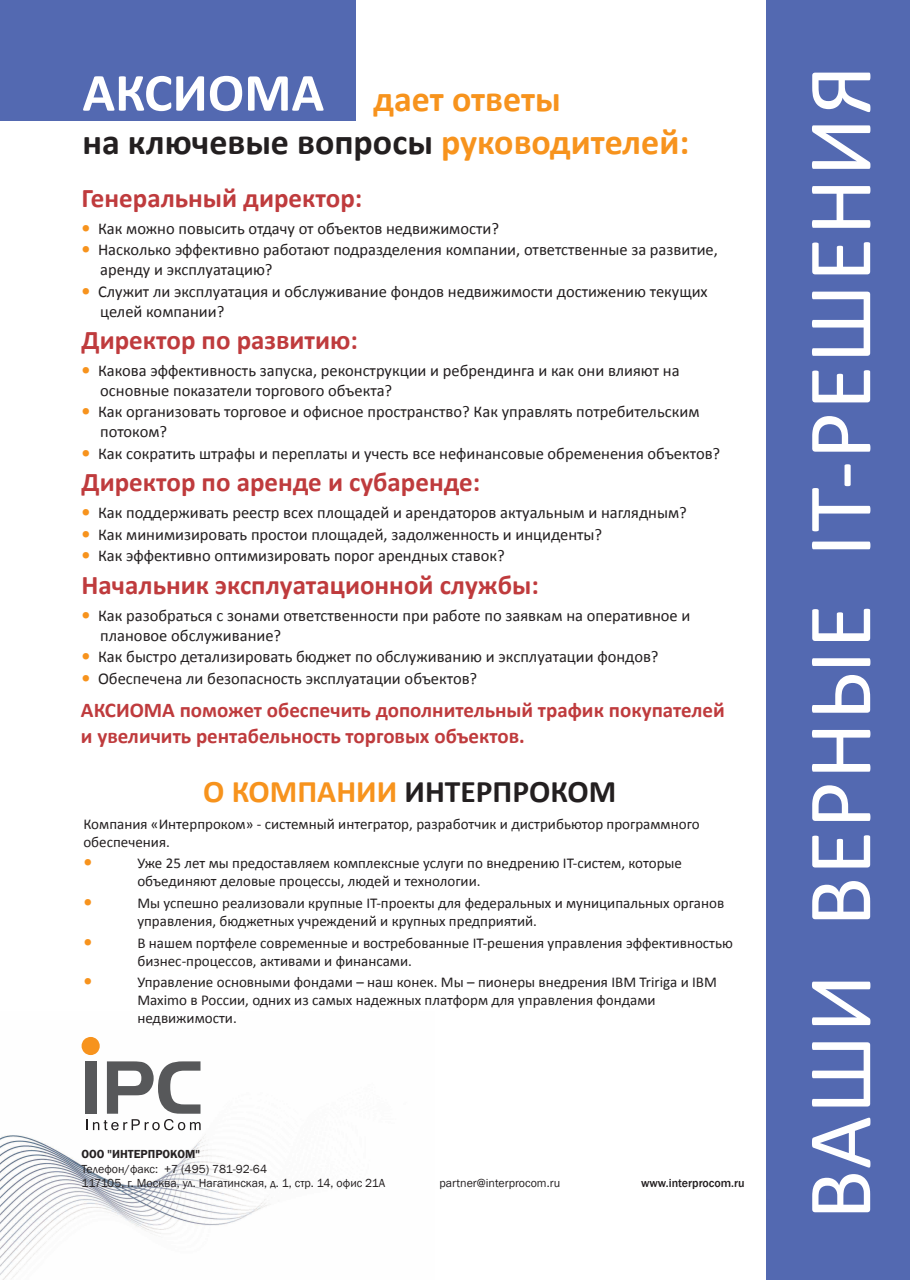
<style>
.page{position:relative;width:910px;height:1280px;background:#fff}
.page>*{position:absolute;margin:0;border:0;box-sizing:border-box;transform-origin:0 0}
.t1{font:91.65px "Calibri";letter-spacing:.02em;color:#fff}
.t2{font:700 36px/43.2px "Calibri";color:#f7931d}
.t3{font:700 31.5px "Calibri";color:#231f20}
.t4{font:700 27px "Calibri";color:#bf3b3d}
.t5{font:700 21px/25.2px "Calibri";color:#bf3b3d}
.t6{font:700 18px "Calibri";color:#f7931d}
.t7{font:16.5px/19.8px "Calibri";color:#231f20}
.t8{font:15px/18px "Calibri";color:#231f20}
.t9{font:12px/14.4px "Franklin Gothic";color:#231f20}
.t10{font:500 12px "Franklin Gothic";color:#231f20}
.t11{font:600 12px "Franklin Gothic";color:#231f20}
.s1{font-size:54px;color:#fff}
.s2{color:#231f20}
.s3{font-weight:700;font-size:18px;color:#f7931d}
.s4{color:#f7931d}
</style>
<div class="page">
<img style="left:0;top:1135px;width:70px;height:145px">
<div style="left:0;top:0;width:355px;height:121px;background:#5369b1"></div>
<div style="left:766px;top:0;width:144px;height:1280px;background:#5369b1"></div>
<img style="left:70px;top:1163px;width:201px;height:71px">
<img style="left:70px;top:1043px;width:151px;height:120px">
<div style="left:85px;top:1061px;width:11px;height:53px;background:#57585a"></div>
<svg style="left:93px;top:1061px;width:108px;height:69px"></svg>
<svg style="left:82px;top:1037px;width:18px;height:18px"></svg>
<h2 class="t2" style="left:82px;top:77px;width:608px"><span class="s1">АКСИОМА</span> дает ответы<br><span class="s2">на ключевые вопросы</span> руководителей:</h2>
<h3 class="t4" style="left:82px;top:181px;width:282px">Генеральный директор:</h3>
<p class="t7" style="left:82px;top:218px;width:419px"><span class="s3">•</span> Как можно повысить отдачу от объектов недвижимости?</p>
<p class="t7" style="left:100px;top:240px;width:619px;text-indent:-19px"><span class="s3">•</span> Насколько эффективно работают подразделения компании, ответственные за развитие, аренду и эксплуатацию?</p>
<p class="t7" style="left:100px;top:281px;width:609px;text-indent:-19px"><span class="s3">•</span> Служит ли эксплуатация и обслуживание фондов недвижимости достижению текущих целей компании?</p>
<h3 class="t4" style="left:82px;top:323px;width:278px">Директор по развитию:</h3>
<p class="t7" style="left:100px;top:361px;width:581px;text-indent:-19px"><span class="s3">•</span> Какова эффективность запуска, реконструкции и ребрендинга и как они влияют на основные показатели торгового объекта?</p>
<p class="t7" style="left:100px;top:402px;width:601px;text-indent:-19px"><span class="s3">•</span> Как организовать торговое и офисное пространство? Как управлять потребительским потоком?</p>
<p class="t7" style="left:82px;top:443px;width:640px"><span class="s3">•</span> Как сократить штрафы и переплаты и учесть все нефинансовые обременения объектов?</p>
<h3 class="t4" style="left:82px;top:465px;width:400px">Директор по аренде и субаренде:</h3>
<p class="t7" style="left:82px;top:503px;width:607px"><span class="s3">•</span> Как поддерживать реестр всех площадей и арендаторов актуальным и наглядным?</p>
<p class="t7" style="left:82px;top:524px;width:522px"><span class="s3">•</span> Как минимизировать простои площадей, задолженность и инциденты?</p>
<p class="t7" style="left:82px;top:546px;width:425px"><span class="s3">•</span> Как эффективно оптимизировать порог арендных ставок?</p>
<h3 class="t4" style="left:82px;top:568px;width:459px">Начальник эксплуатационной службы:</h3>
<p class="t7" style="left:100px;top:605px;width:592px;text-indent:-19px"><span class="s3">•</span> Как разобраться с зонами ответственности при работе по заявкам на оперативное и плановое обслуживание?</p>
<p class="t7" style="left:82px;top:647px;width:578px"><span class="s3">•</span> Как быстро детализировать бюджет по обслуживанию и эксплуатации фондов?</p>
<p class="t7" style="left:82px;top:668px;width:397px"><span class="s3">•</span> Обеспечена ли безопасность эксплуатации объектов?</p>
<p class="t5" style="left:81px;top:698px;width:645px">АКСИОМА поможет обеспечить дополнительный трафик покупателей и увеличить рентабельность торговых объектов.</p>
<h3 class="t3" style="left:203px;top:771px;width:414px"><span class="s4">О КОМПАНИИ</span> ИНТЕРПРОКОМ</h3>
<p class="t8" style="left:83px;top:815px;width:618px">Компания «Интерпроком» - системный интегратор, разработчик и дистрибьютор программного обеспечения.</p>
<p class="t6" style="left:83px;top:851px;width:10px">•</p>
<p class="t8" style="left:137px;top:854px;width:546px">Уже 25 лет мы предоставляем комплексные услуги по внедрению IT-систем, которые объединяют деловые процессы, людей и технологии.</p>
<p class="t6" style="left:83px;top:890px;width:10px">•</p>
<p class="t8" style="left:137px;top:894px;width:588px">Мы успешно реализовали крупные IT-проекты для федеральных и муниципальных органов управления, бюджетных учреждений и крупных предприятий.</p>
<p class="t6" style="left:83px;top:930px;width:10px">•</p>
<p class="t8" style="left:137px;top:934px;width:597px">В нашем портфеле современные и востребованные IT-решения управления эффективностью бизнес-процессов, активами и финансами.</p>
<p class="t6" style="left:83px;top:970px;width:10px">•</p>
<p class="t8" style="left:137px;top:973px;width:581px">Управление основными фондами – наш конек. Мы – пионеры внедрения IBM Tririga и IBM<br>Maximo в России, одних из самых надежных платформ для управления фондами недвижимости.</p>
<p class="t11" style="left:82px;top:1147px;width:120px">ООО "ИНТЕРПРОКОМ"</p>
<p class="t9" style="left:82px;top:1162px;width:305px">Телефон/факс: +7 (495) 781-92-64<br>117105, г. Москва, ул. Нагатинская, д. 1, стр. 14, офис 21А</p>
<p class="t9" style="left:439px;top:1176px;width:122px">partner@interprocom.ru</p>
<p class="t10" style="left:641px;top:1175px;width:105px">www.interprocom.ru</p>
<h1 class="t1" style="left:782px;top:1220px;width:1156px;rotate:-90deg">ВАШИ ВЕРНЫЕ IТ-РЕШЕНИЯ</h1>
</div>
